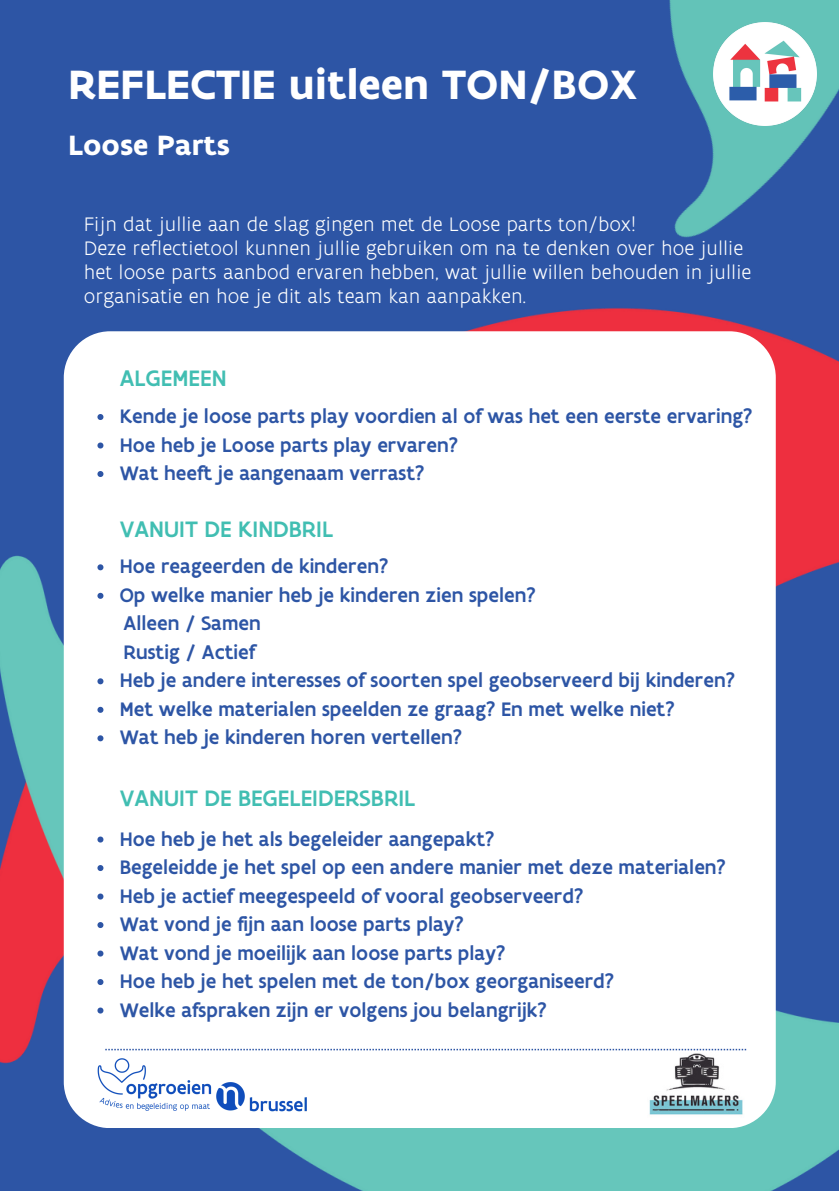
<style>
.page{position:relative;width:839px;height:1191px;background:#fff}
.page>*{position:absolute;margin:0;border:0;box-sizing:border-box;transform-origin:0 0}
.t1{font:700 44px "Flanders Art Sans";color:#fff}
.t2{font:700 30px "Flanders Art Sans";color:#fff}
.t3{font:500 24px "Flanders Art Sans";color:#41beb2}
.t4{font:500 21px "Flanders Art Sans";color:#2d55a5}
.t5{font:300 21px/24px "Flanders Art Sans";color:#fff}
</style>
<div class="page">
<div style="left:0;top:0;width:838px;height:1191px;background:#2d55a5"></div>
<img style="left:63px;top:308px;width:775px;height:153px">
<img style="left:0;top:461px;width:838px;height:730px">
<div style="left:64px;top:331px;width:711px;height:797px;background:#fff;border-radius:46px"></div>
<svg style="left:97px;top:837px;width:6px;height:6px"></svg>
<svg style="left:97px;top:865px;width:6px;height:6px"></svg>
<svg style="left:97px;top:894px;width:6px;height:6px"></svg>
<svg style="left:97px;top:922px;width:6px;height:6px"></svg>
<svg style="left:97px;top:951px;width:6px;height:6px"></svg>
<svg style="left:97px;top:979px;width:6px;height:6px"></svg>
<svg style="left:97px;top:1008px;width:6px;height:6px"></svg>
<img style="left:669px;top:0;width:169px;height:238px">
<img style="left:84px;top:1048px;width:238px;height:84px">
<img style="left:713px;top:22px;width:103px;height:104px">
<svg style="left:105px;top:1049px;width:641px;height:1px"></svg>
<img style="left:649px;top:1053px;width:94px;height:62px">
<svg style="left:97px;top:414px;width:6px;height:6px"></svg>
<svg style="left:97px;top:443px;width:6px;height:6px"></svg>
<svg style="left:97px;top:471px;width:6px;height:6px"></svg>
<svg style="left:97px;top:564px;width:6px;height:6px"></svg>
<svg style="left:97px;top:593px;width:6px;height:6px"></svg>
<svg style="left:97px;top:678px;width:6px;height:6px"></svg>
<svg style="left:97px;top:707px;width:6px;height:6px"></svg>
<svg style="left:97px;top:735px;width:6px;height:6px"></svg>
<p class="t1" style="left:69px;top:58px;width:570px">REFLECTIE uitleen TON/BOX</p>
<p class="t2" style="left:69px;top:126px;width:163px">Loose Parts</p>
<p class="t5" style="left:84px;top:211px;width:553px">Fijn dat jullie aan de slag gingen met de Loose parts ton/box!</p>
<p class="t5" style="left:84px;top:235px;width:660px">Deze reflectietool kunnen jullie gebruiken om na te denken over hoe jullie</p>
<p class="t5" style="left:84px;top:259px;width:668px">het loose parts aanbod ervaren hebben, wat jullie willen behouden in jullie organisatie en hoe je dit als team kan aanpakken.</p>
<p class="t3" style="left:120px;top:363px;width:108px">ALGEMEEN</p>
<p class="t4" style="left:120px;top:403px;width:634px">Kende je loose parts play voordien al of was het een eerste ervaring?</p>
<p class="t4" style="left:120px;top:432px;width:340px">Hoe heb je Loose parts play ervaren?</p>
<p class="t4" style="left:120px;top:460px;width:306px">Wat heeft je aangenaam verrast?</p>
<p class="t3" style="left:120px;top:514px;width:215px">VANUIT DE KINDBRIL</p>
<p class="t4" style="left:120px;top:553px;width:270px">Hoe reageerden de kinderen?</p>
<p class="t4" style="left:120px;top:582px;width:417px">Op welke manier heb je kinderen zien spelen?</p>
<p class="t4" style="left:123px;top:610px;width:139px">Alleen / Samen</p>
<p class="t4" style="left:123px;top:639px;width:133px">Rustig / Actief</p>
<p class="t4" style="left:120px;top:667px;width:617px">Heb je andere interesses of soorten spel geobserveerd bij kinderen?</p>
<p class="t4" style="left:120px;top:696px;width:556px">Met welke materialen speelden ze graag? En met welke niet?</p>
<p class="t4" style="left:120px;top:724px;width:344px">Wat heb je kinderen horen vertellen?</p>
<p class="t3" style="left:120px;top:783px;width:297px">VANUIT DE BEGELEIDERSBRIL</p>
<p class="t4" style="left:120px;top:826px;width:376px">Hoe heb je het als begeleider aangepakt?</p>
<p class="t4" style="left:120px;top:854px;width:607px">Begeleidde je het spel op een andere manier met deze materialen?</p>
<p class="t4" style="left:120px;top:883px;width:465px">Heb je actief meegespeeld of vooral geobserveerd?</p>
<p class="t4" style="left:120px;top:911px;width:346px">Wat vond je fijn aan loose parts play?</p>
<p class="t4" style="left:120px;top:940px;width:387px">Wat vond je moeilijk aan loose parts play?</p>
<p class="t4" style="left:120px;top:968px;width:496px">Hoe heb je het spelen met de ton/box georganiseerd?</p>
<p class="t4" style="left:120px;top:997px;width:428px">Welke afspraken zijn er volgens jou belangrijk?</p>
</div>
